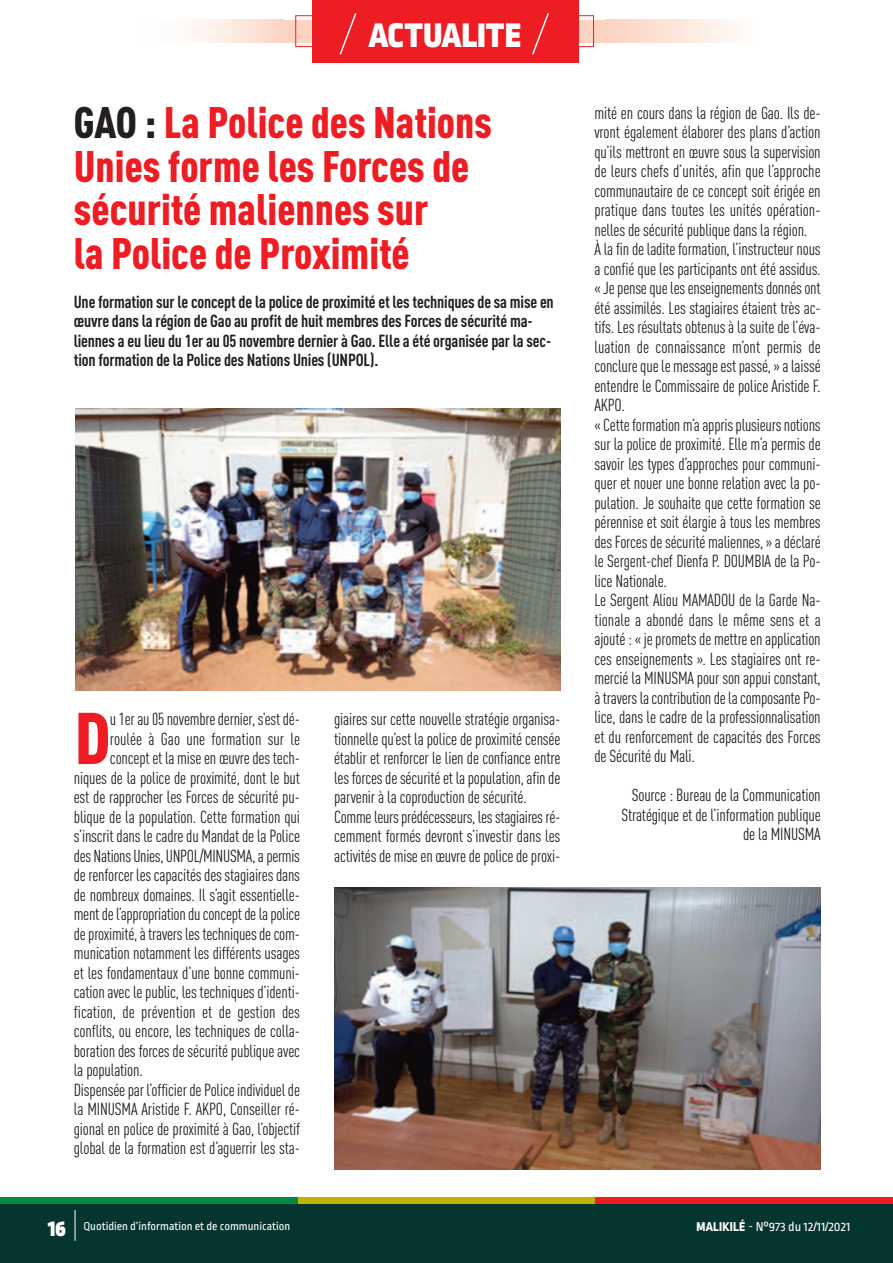
<style>
.page{position:relative;width:893px;height:1263px;background:#fff}
.page>*{position:absolute;margin:0;border:0;box-sizing:border-box;transform-origin:0 0}
.t1{font:900 condensed 72px "DIN Pro";color:#ee1d23}
.t2{font:900 condensed 43.5px/43.5px "DIN Pro";color:#ee1d23}
.t3{font:900 36px "Ropa Sans Pro";letter-spacing:.01em;color:#fff}
.t4{font:900 24px "Ropa Sans Pro";color:#fff}
.t5{font:condensed 17.25px/19.5px "DIN Pro";letter-spacing:-.01em;color:#231f20}
.t6{font:700 condensed 17.25px/19.5px "DIN Pro";letter-spacing:-.01em;color:#231f20}
.t7{font:13.5px "Ropa Sans Pro";color:#fff}
.t8{font:12px "Ropa Sans Pro";color:#fff}
.s1{color:#231f20}
.s2{font-weight:800}
</style>
<div class="page">
<div style="left:0;top:1203px;width:893px;height:60px;background:#05352f"></div>
<div style="left:0;top:1197px;width:298px;height:6px;background:#008b43"></div>
<div style="left:298px;top:1197px;width:297px;height:6px;background:#c0b301"></div>
<div style="left:595px;top:1197px;width:298px;height:6px;background:#ee1d23"></div>
<hr style="left:75px;top:1210px;width:1px;height:31px;background:#fff">
<div style="left:284px;top:20px;width:323px;height:23px;background:#fcd2c0"></div>
<div style="left:295px;top:15px;width:299px;height:32px;border:1px solid #ee1d23"></div>
<div style="left:312px;top:0;width:266px;height:63px;background:#ee1d23"></div>
<svg style="left:339px;top:13px;width:18px;height:42px"></svg>
<svg style="left:532px;top:13px;width:17px;height:42px"></svg>
<div style="left:137px;top:20px;width:147px;height:23px;background:linear-gradient(to right,#fff,#fcdaca)"></div>
<div style="left:606px;top:20px;width:147px;height:23px;background:linear-gradient(to right,#fcd2bf,#fefdfc)"></div>
<img style="left:75px;top:408px;width:485px;height:282px">
<img style="left:335px;top:888px;width:485px;height:281px">
<h3 class="t3" style="left:369px;top:23px;width:154px">ACTUALITE</h3>
<h2 class="t2" style="left:74px;top:105px;width:420px"><span class="s1">GAO :</span> La Police des Nations<br>Unies forme les Forces de sécurité maliennes sur<br>la Police de Proximité</h2>
<p class="t6" style="left:74px;top:294px;width:481px">Une formation sur le concept de la police de proximité et les techniques de sa mise en œuvre dans la région de Gao au profit de huit membres des Forces de sécurité ma&shy;liennes a eu lieu du 1er au 05 novembre dernier à Gao. Elle a été organisée par la sec&shy;tion formation de la Police des Nations Unies (UNPOL).</p>
<h1 class="t1" style="left:75px;top:713px;width:37px">D</h1>
<p class="t5" style="left:110px;top:711px;width:191px">u1erau05novembredernier,s’estdé-</p>
<p class="t5" style="left:110px;top:730px;width:192px">roulée à Gao une formation sur le</p>
<p class="t5" style="left:110px;top:750px;width:191px">concept et la mise en œuvre des tech-</p>
<p class="t5" style="left:74px;top:769px;width:228px">niques de la police de proximité, dont le but</p>
<p class="t5" style="left:74px;top:789px;width:228px">est de rapprocher les Forces de sécurité pu-</p>
<p class="t5" style="left:74px;top:808px;width:228px">blique de la population. Cette formation qui</p>
<p class="t5" style="left:74px;top:828px;width:228px">s’inscrit dans le cadre du Mandat de la Police</p>
<p class="t5" style="left:74px;top:847px;width:228px">des Nations Unies, UNPOL/MINUSMA,apermis</p>
<p class="t5" style="left:74px;top:867px;width:228px">derenforcer lescapacitésdesstagiairesdans</p>
<p class="t5" style="left:74px;top:886px;width:228px">de nombreux domaines. Il s’agit essentielle-</p>
<p class="t5" style="left:74px;top:906px;width:228px">mentdel’appropriationduconceptdelapolice</p>
<p class="t5" style="left:74px;top:925px;width:228px">deproximité,àtraverslestechniquesdecom-</p>
<p class="t5" style="left:74px;top:945px;width:228px">munication notamment les différents usages</p>
<p class="t5" style="left:74px;top:964px;width:228px">et les fondamentaux d’une bonne communi-</p>
<p class="t5" style="left:74px;top:984px;width:228px">cation avec le public, les techniques d’identi-</p>
<p class="t5" style="left:74px;top:1003px;width:228px">fication, de prévention et de gestion des</p>
<p class="t5" style="left:74px;top:1023px;width:228px">conflits, ou encore, les techniques de colla-</p>
<p class="t5" style="left:74px;top:1042px;width:228px">boration des forces de sécurité publique avec</p>
<p class="t5" style="left:74px;top:1062px;width:71px">la population.</p>
<p class="t5" style="left:74px;top:1081px;width:228px">Dispensée par l’officier de Police individuel de</p>
<p class="t5" style="left:74px;top:1101px;width:228px">la MINUSMA Aristide F. AKPO, Conseiller ré-</p>
<p class="t5" style="left:74px;top:1120px;width:228px">gional en police de proximité à Gao, l’objectif</p>
<p class="t5" style="left:74px;top:1140px;width:228px">global de la formation est d’aguerrir les sta-</p>
<p class="t5" style="left:334px;top:711px;width:228px">giaires sur cette nouvelle stratégie organisa&shy;tionnelle qu’est la police de proximité censée établir et renforcer le lien de confiance entre les forces de sécurité et la population, afin de parvenir à la coproduction de sécurité.<br>Commeleursprédécesseurs, lesstagiairesré&shy;cemment formés devront s’investir dans les activités de mise en œuvre de police de proxi-</p>
<p class="t5" style="left:594px;top:104px;width:228px">mité en cours dans la région de Gao. Ils de&shy;vront également élaborer des plans d’action qu’ils mettront en œuvre sous la supervision de leurs chefs d’unités, afin que l’approche communautaire de ce concept soit érigée en pratique dans toutes les unités opération&shy;nelles de sécurité publique dans la région.<br>À la fin de ladite formation, l’instructeur nous a confié que les participants ont été assidus. «Jepensequelesenseignementsdonnésont été assimilés. Les stagiaires étaient très ac&shy;tifs. Les résultats obtenus à la suite de l’éva&shy;luation de connaissance m’ont permis de conclure que le message est passé, » a laissé entendre le Commissaire de police Aristide F.<br>AKPO. «Cetteformationm’aapprisplusieursnotions sur la police de proximité. Elle m’a permis de savoir les types d’approches pour communi&shy;quer et nouer une bonne relation avec la po&shy;pulation. Je souhaite que cette formation se pérennise et soit élargie à tous les membres des Forces de sécurité maliennes, » a déclaré le Sergent-chef Dienfa P. DOUMBIA de la Po&shy;lice Nationale.<br>Le Sergent Aliou MAMADOU de la Garde Na&shy;tionale a abondé dans le même sens et a ajouté : « je promets de mettre en application ces enseignements ». Les stagiaires ont re&shy;mercié la MINUSMA pour son appui constant, àtraverslacontributiondelacomposante Po&shy;lice, dans le cadre de la professionnalisation et du renforcement de capacités des Forces de Sécurité du Mali.</p>
<p class="t5" style="left:621px;top:787px;width:201px;text-align:right">Source : Bureau de la Communication<br>Stratégique et de l’information publique de la MINUSMA</p>
<h3 class="t4" style="left:48px;top:1220px;width:19px">16</h3>
<p class="t8" style="left:83px;top:1222px;width:209px">Quotidien d’information et de communication</p>
<p class="t7" style="left:697px;top:1222px;width:155px"><span class="s2">MALIKILé</span> - N°973 du 12/11/2021</p>
</div>
